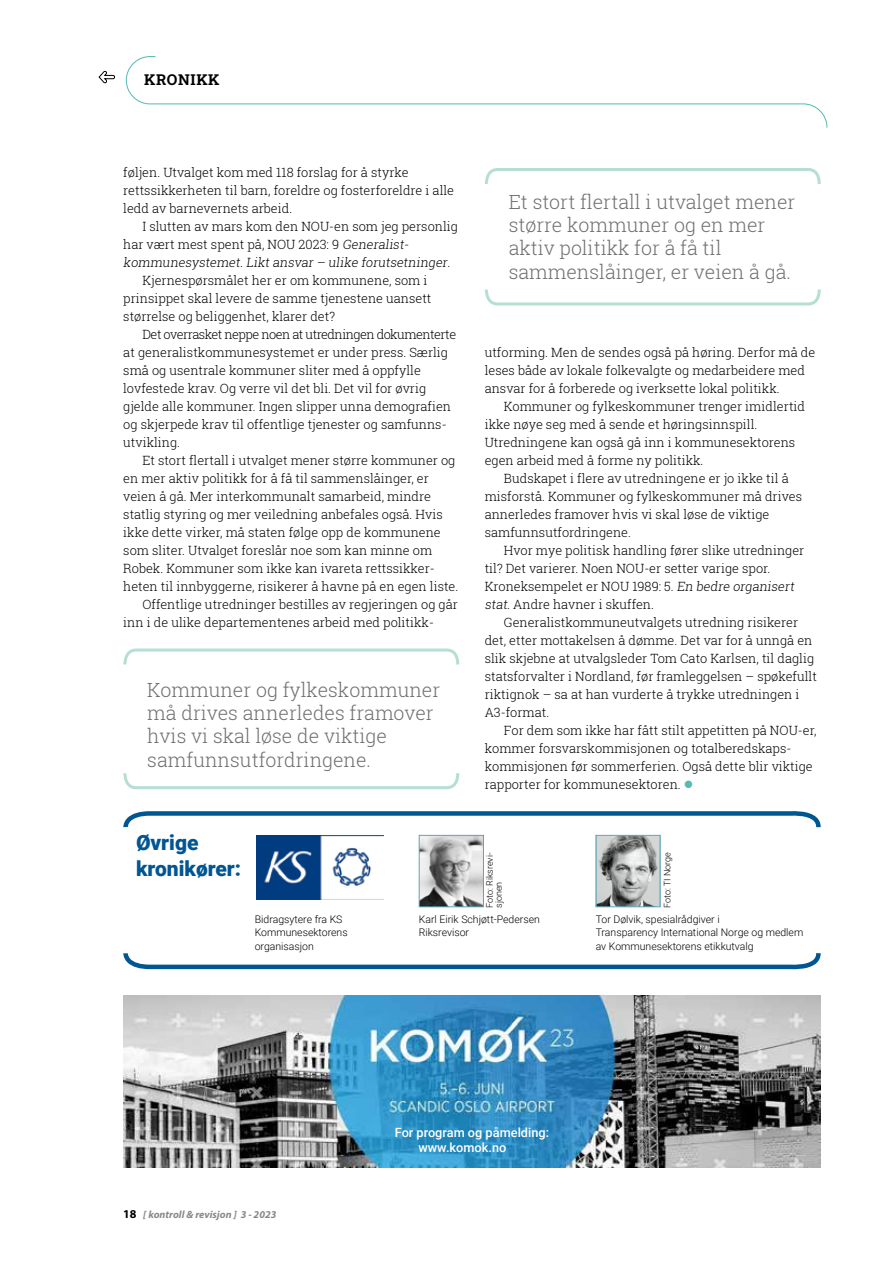
<style>
.page{position:relative;width:893px;height:1263px;background:#fff}
.page>*{position:absolute;margin:0;border:0;box-sizing:border-box;transform-origin:0 0}
.t1{font:900 21px/25.5px "Roboto";color:#005593}
.t2{font:300 19.5px/23.4px "Roboto Slab";color:#6f7070}
.t3{font:700 15px "Roboto Slab";letter-spacing:.04em;color:#000}
.t4{font:300 12.75px/18px "Roboto Slab";color:#000}
.t5{font:300 12.75px "Roboto Slab";letter-spacing:-.04em;color:#000}
.t6{font:500 12.75px/15px "Roboto";color:#fff}
.t7{font:300 10.5px/13.5px "Roboto";color:#000}
.t8{font:italic 700 10.5px "Myriad Pro";color:#878988}
.t9{font:300 9px/9px "Roboto";color:#000}
.s1{color:#53bbb0}
.s2{font-style:normal;font-size:12px;color:#000}
</style>
<div class="page">
<svg style="left:126px;top:56px;width:702px;height:72px"></svg>
<svg style="left:123px;top:953px;width:698px;height:17px"></svg>
<svg style="left:123px;top:811px;width:698px;height:96px"></svg>
<img style="left:421px;top:837px;width:61px;height:68px">
<div style="left:419px;top:835px;width:65px;height:72px;border:1px solid #5fa5b8"></div>
<img style="left:256px;top:835px;width:128px;height:64px">
<svg style="left:484px;top:168px;width:337px;height:16px"></svg>
<svg style="left:484px;top:289px;width:337px;height:17px"></svg>
<svg style="left:123px;top:648px;width:337px;height:17px"></svg>
<svg style="left:123px;top:773px;width:337px;height:17px"></svg>
<img style="left:123px;top:996px;width:698px;height:171px">
<p class="t3" style="left:144px;top:69px;width:77px">KRONIKK</p>
<p class="t4" style="left:123px;top:163px;width:332px">føljen. Utvalget kom med 118 forslag for å styrke rettssikkerheten til barn, foreldre og fosterforeldre i alle ledd av barnevernets arbeid.</p>
<p class="t4" style="left:142px;top:217px;width:317px">I slutten av mars kom den NOU-en som jeg personlig</p>
<p class="t4" style="left:123px;top:235px;width:285px">har vært mest spent på, NOU 2023: 9 Generalist-</p>
<p class="t4" style="left:123px;top:253px;width:328px">kommunesystemet.Likt ansvar – ulike forutsetninger.</p>
<p class="t4" style="left:142px;top:271px;width:287px">Kjernespørsmålet her er om kommunene, som i</p>
<p class="t4" style="left:123px;top:289px;width:310px">prinsippet skal levere de samme tjenestene uansett</p>
<p class="t4" style="left:123px;top:307px;width:213px">størrelse og beliggenhet, klarer det?</p>
<p class="t5" style="left:142px;top:326px;width:315px">Det overrasket neppe noen at utredningen dokumenterte</p>
<p class="t4" style="left:123px;top:343px;width:326px">at generalistkommunesystemet er under press. Særlig</p>
<p class="t4" style="left:123px;top:361px;width:299px">små og usentrale kommuner sliter med å oppfylle</p>
<p class="t4" style="left:123px;top:379px;width:304px">lovfestede krav. Og verre vil det bli. Det vil for øvrig</p>
<p class="t4" style="left:123px;top:397px;width:329px">gjelde alle kommuner. Ingen slipper unna demografien</p>
<p class="t4" style="left:123px;top:415px;width:323px">og skjerpede krav til offentlige tjenester og samfunns-</p>
<p class="t4" style="left:123px;top:433px;width:58px">utvikling.</p>
<p class="t4" style="left:142px;top:451px;width:314px">Et stort flertall i utvalget mener større kommuner og</p>
<p class="t4" style="left:123px;top:469px;width:307px">en mer aktiv politikk for å få til sammenslåinger, er</p>
<p class="t4" style="left:123px;top:487px;width:309px">veien å gå. Mer interkommunalt samarbeid, mindre</p>
<p class="t4" style="left:123px;top:505px;width:321px">statlig styring og mer veiledning anbefales også. Hvis</p>
<p class="t4" style="left:123px;top:523px;width:319px">ikke dette virker, må staten følge opp de kommunene</p>
<p class="t4" style="left:123px;top:541px;width:310px">som sliter. Utvalget foreslår noe som kan minne om</p>
<p class="t4" style="left:123px;top:559px;width:311px">Robek. Kommuner som ikke kan ivareta rettssikker-</p>
<p class="t4" style="left:123px;top:577px;width:337px">heten til innbyggerne, risikerer å havne på en egen liste.</p>
<p class="t4" style="left:142px;top:595px;width:317px">Offentlige utredninger bestilles av regjeringen og går</p>
<p class="t4" style="left:123px;top:613px;width:310px">inn i de ulike departementenes arbeid med politikk-</p>
<h2 class="t2" style="left:147px;top:677px;width:294px">Kommuner og fylkeskommuner må drives annerledes framover hvis vi skal løse de viktige samfunnsutfordringene.</h2>
<h1 class="t1" style="left:136px;top:829px;width:107px">Øvrige kronikører:</h1>
<h2 class="t2" style="left:509px;top:189px;width:288px">Et stort flertall i utvalget mener større kommuner og en mer aktiv politikk for å få til sammenslåinger, er veien å gå.</h2>
<p class="t4" style="left:485px;top:343px;width:332px">utforming. Men de sendes også på høring. Derfor må de leses både av lokale folkevalgte og medarbeidere med ansvar for å forberede og iverksette lokal politikk.</p>
<p class="t4" style="left:485px;top:397px;width:322px;text-indent:19px">Kommuner og fylkeskommuner trenger imidlertid ikke nøye seg med å sende et høringsinnspill.<br>Utredningene kan også gå inn i kommunesektorens egen arbeid med å forme ny politikk.</p>
<p class="t4" style="left:485px;top:469px;width:319px;text-indent:19px">Budskapet i flere av utredningene er jo ikke til å misforstå. Kommuner og fylkeskommuner må drives annerledes framover hvis vi skal løse de viktige samfunnsutfordringene.</p>
<p class="t4" style="left:485px;top:541px;width:321px;text-indent:19px">Hvor mye politisk handling fører slike utredninger til? Det varierer. Noen NOU-er setter varige spor.<br>Kroneksempelet er NOU 1989: 5. En bedre organisert stat.Andre havner i skuffen.</p>
<p class="t4" style="left:485px;top:613px;width:334px;text-indent:19px">Generalistkommuneutvalgets utredning risikerer det, etter mottakelsen å dømme. Det var for å unngå en slik skjebne at utvalgsleder Tom Cato Karlsen, til daglig statsforvalter i Nordland, før framleggelsen – spøkefullt riktignok – sa at han vurderte å trykke utredningen i A3-format.</p>
<p class="t4" style="left:485px;top:721px;width:333px;text-indent:19px">For dem som ikke har fått stilt appetitten på NOU-er, kommer forsvarskommisjonen og totalberedskaps&shy;kommisjonen før sommerferien. Også dette blir viktige rapporter for kommunesektoren. <span class="s1">●</span></p>
<p class="t9" style="left:485px;top:908px;width:57px;rotate:-90deg">Foto: Riksrevi&shy;sjonen</p>
<p class="t9" style="left:662px;top:908px;width:57px;rotate:-90deg">Foto: TI Norge</p>
<p class="t7" style="left:255px;top:912px;width:94px">Bidragsytere fra KS<br>Kommunesektorens organisasjon</p>
<p class="t7" style="left:419px;top:912px;width:123px">Karl Eirik Schjøtt-Pedersen<br>Riksrevisor</p>
<p class="t7" style="left:596px;top:912px;width:209px">Tor Dølvik, spesialrådgiver i<br>Transparency International Norge og medlem av Kommunesektorens etikkutvalg</p>
<p class="t8" style="left:123px;top:1208px;width:155px"><span class="s2">18</span> [ kontroll &amp; revisjon ] 3 - 2023</p>
<p class="t6" style="left:418px;top:1124px;width:132px;text-indent:-24px">For program og påmelding: www.komok.no</p>
</div>
